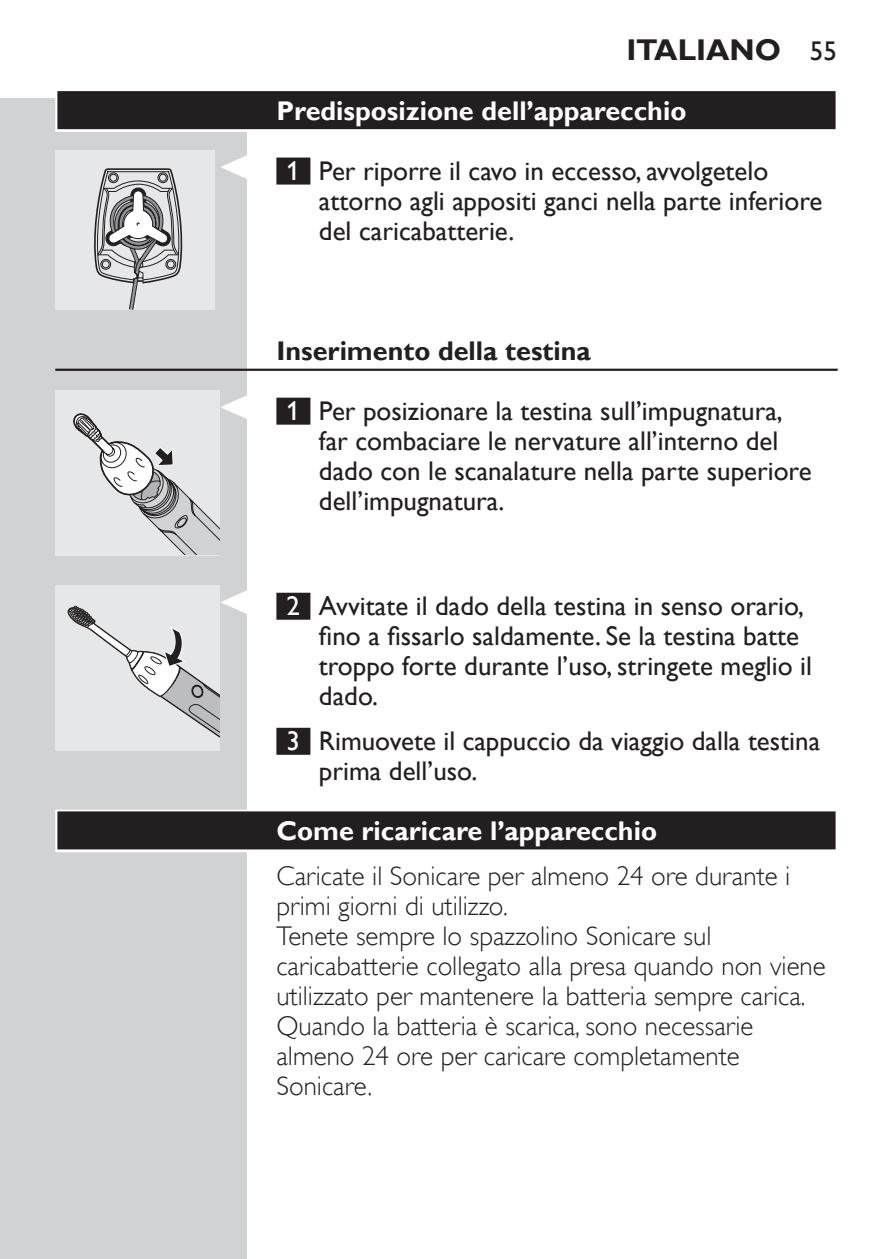
<style>
.page{position:relative;width:893px;height:1259px;background:#fff}
.page>*{position:absolute;margin:0;border:0;box-sizing:border-box;transform-origin:0 0}
.t1{font:700 30px "Gill Sans Alt One WGL";color:#231f20}
.t2{font:27px/30px "Gill Sans Alt One WGL";color:#231f20}
.t3{font:27px/30px "Gill Sans Alt One WGL Light";color:#231f20}
.t4{font:700 27px "Gill Sans Alt One WGL";color:#fff}
.t5{font:700 27px "Gill Sans Alt One WGL";color:#231f20}
.s1{font-weight:400;font-size:27px}
.s2{color:#fff}
</style>
<div class="page">
<div style="left:0;top:98px;width:247px;height:1161px;background:#d1d2d4"></div>
<div style="left:55px;top:89px;width:783px;height:43px;background:linear-gradient(to right,#dcdbdc,#dcdbdc)"></div>
<div style="left:57px;top:91px;width:779px;height:38px;background:#231f20"></div>
<div style="left:276px;top:158px;width:34px;height:27px;background:#231f20"></div>
<hr style="left:55px;top:369px;width:783px;height:2px;background:#231f20">
<div style="left:276px;top:398px;width:34px;height:27px;background:#231f20"></div>
<div style="left:276px;top:593px;width:34px;height:27px;background:#231f20"></div>
<div style="left:276px;top:728px;width:34px;height:27px;background:#231f20"></div>
<div style="left:55px;top:809px;width:783px;height:43px;background:linear-gradient(to right,#9e9c9d,#9e9c9d)"></div>
<div style="left:57px;top:811px;width:779px;height:38px;background:#231f20"></div>
<svg style="left:221px;top:155px;width:26px;height:24px"></svg>
<div style="left:55px;top:150px;width:159px;height:159px;background:#e6e7e9"></div>
<svg style="left:92px;top:168px;width:92px;height:142px"></svg>
<div style="left:55px;top:390px;width:165px;height:165px;background:#e6e7e9"></div>
<svg style="left:73px;top:395px;width:174px;height:160px"></svg>
<div style="left:55px;top:585px;width:165px;height:165px;background:#e6e7e9"></div>
<svg style="left:67px;top:590px;width:180px;height:148px"></svg>
<p class="t1" style="left:626px;top:29px;width:212px">Italiano <span class="s1">55</span></p>
<p class="t4" style="left:276px;top:92px;width:411px">Predisposizione dell’apparecchio</p>
<p class="t2" style="left:319px;top:156px;width:505px;text-indent:-32px"><span class="s2">1</span> Per riporre il cavo in eccesso, avvolgetelo attorno agli appositi ganci nella parte inferiore del caricabatterie.</p>
<p class="t5" style="left:276px;top:332px;width:316px">I nserimento della testina</p>
<p class="t2" style="left:319px;top:396px;width:494px;text-indent:-32px"><span class="s2">1</span> Per posizionare la testina sull’impugnatura, far combaciare le nervature all’interno del dado con le scanalature nella parte superiore dell’impugnatura.</p>
<p class="t2" style="left:319px;top:591px;width:495px;text-indent:-32px"><span class="s2">2</span> Avvitate il dado della testina in senso orario, fino a fissarlo saldamente. Se la testina batte troppo forte durante l’uso, stringete meglio il dado.</p>
<p class="t2" style="left:319px;top:726px;width:503px;text-indent:-32px"><span class="s2">3</span> Rimuovete il cappuccio da viaggio dalla testina prima dell’uso.</p>
<p class="t4" style="left:276px;top:812px;width:382px">Come ricaricare l’apparecchio</p>
<p class="t3" style="left:276px;top:861px;width:551px">Caricate il Sonicare per almeno 24 ore durante i primi giorni di utilizzo.<br>Tenete sempre lo spazzolino Sonicare sul caricabatterie collegato alla presa quando non viene utilizzato per mantenere la batteria sempre carica.<br>Quando la batteria è scarica, sono necessarie almeno 24 ore per caricare completamente Sonicare.</p>
</div>
